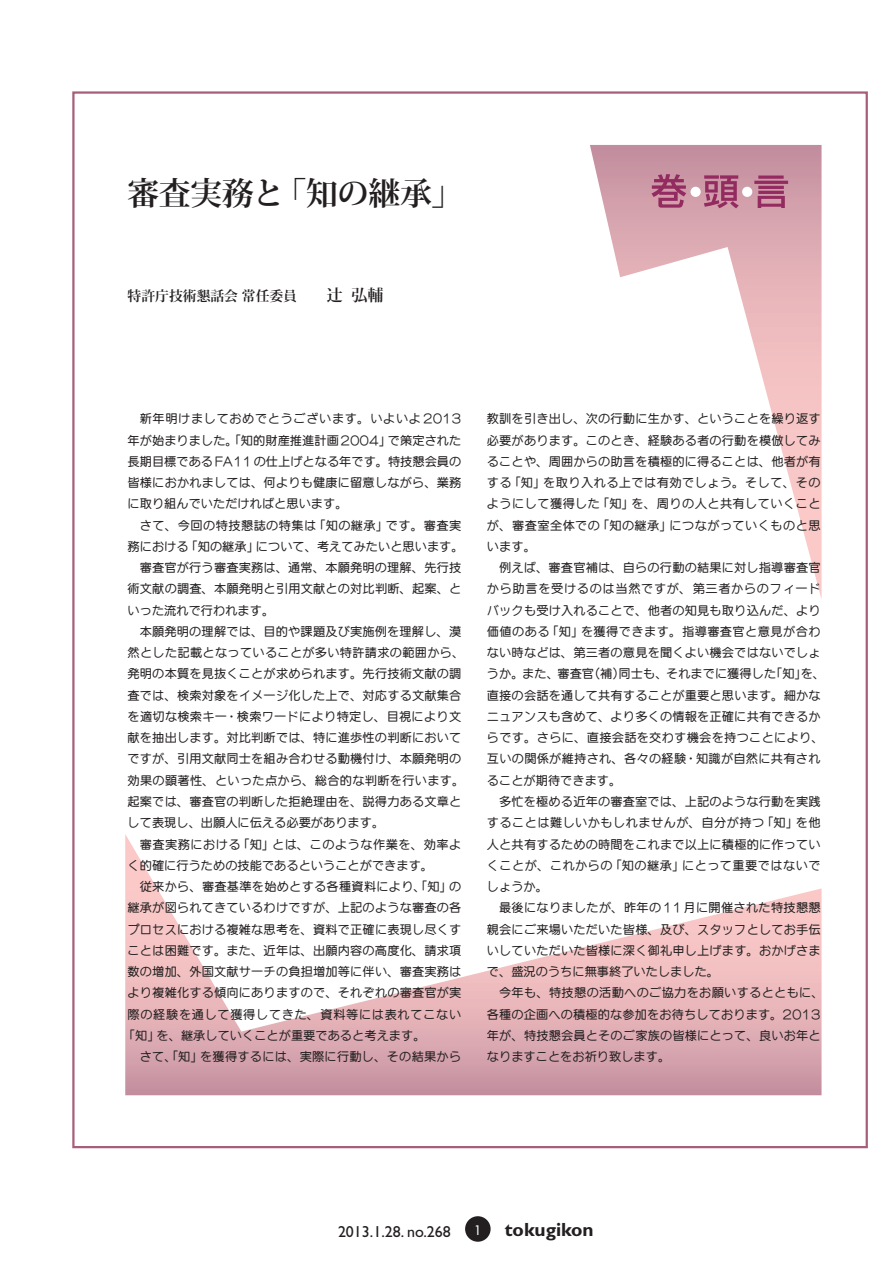
<style>
.page{position:relative;width:893px;height:1263px;background:#fff}
.page>*{position:absolute;margin:0;border:0;box-sizing:border-box;transform-origin:0 0}
.ノーマル{font:700 31.95px "Koz Min Pro";letter-spacing:-.015em;color:#231f20}
.ノーマル-2{font:700 19.2px "Gill Sans";color:#231f20}
.ノーマル-3{font:15.9px "Gill Sans";color:#231f20}
.ノーマル-4{font:700 13.8px "Koz Min Pro";color:#231f20}
.ノーマル-5{font:12.75px "Futura";color:#fff}
.ノーマル-6{font:12.15px/21.3px "Anito Std M";letter-spacing:.01em;color:#231f20;text-align:justify}
.ノーマル-7{font:12.15px "Anito Std M";letter-spacing:.05em;color:#231f20}
.s1{font-size:14.85px}
.s2{font-size:15.9px}
</style>
<div class="page">
<div style="left:465px;top:1216px;width:26px;height:26px;background:#231f20;border-radius:50%"></div>
<svg style="left:590px;top:145px;width:231px;height:452px"></svg>
<svg style="left:125px;top:834px;width:696px;height:261px"></svg>
<svg style="left:651px;top:174px;width:35px;height:34px"></svg>
<svg style="left:704px;top:175px;width:35px;height:33px"></svg>
<svg style="left:754px;top:176px;width:34px;height:32px"></svg>
<div style="left:690px;top:187px;width:11px;height:10px;background:#fff;border-radius:50%"></div>
<div style="left:742px;top:187px;width:10px;height:10px;background:#fff;border-radius:50%"></div>
<p class="ノーマル" style="left:127px;top:170px;width:338px">審査実務と「知の継承」</p>
<p class="ノーマル-4" style="left:128px;top:286px;width:257px">特許庁技術懇話会 常任委員<span class="s1">　　</span><span class="s2">辻 弘輔</span></p>
<p class="ノーマル-6" style="left:128px;top:407px;width:335px">　新年明けましておめでとうございます。いよいよ 2013年が始まりました。「知的財産推進計画2004」で策定された長期目標であるFA11の仕上げとなる年です。特技懇会員の皆様におかれましては、何よりも健康に留意しながら、業務に取り組んでいただければと思います。</p>
<p class="ノーマル-6" style="left:128px;top:514px;width:338px">　さて、今回の特技懇誌の特集は「知の継承」です。審査実務における「知の継承」について、考えてみたいと思います。</p>
<p class="ノーマル-6" style="left:128px;top:556px;width:335px">　審査官が行う審査実務は、通常、本願発明の理解、先行技術文献の調査、本願発明と引用文献との対比判断、起案、といった流れで行われます。</p>
<p class="ノーマル-6" style="left:128px;top:620px;width:338px;text-align:left">　本願発明の理解では、目的や課題及び実施例を理解し、漠然とした記載となっていることが多い特許請求の範囲から、発明の本質を見抜くことが求められます。先行技術文献の調査では、検索対象をイメージ化した上で、対応する文献集合を適切な検索キー・検索ワードにより特定し、目視により文献を抽出します。対比判断では、特に進歩性の判断においてですが、引用文献同士を組み合わせる動機付け、本願発明の効果の顕著性、といった点から、総合的な判断を行います。起案では、審査官の判断した拒絶理由を、説得力ある文章として表現し、出願人に伝える必要があります。</p>
<p class="ノーマル-6" style="left:128px;top:833px;width:335px">　審査実務における「知」とは、このような作業を、効率よく的確に行うための技能であるということができます。</p>
<p class="ノーマル-6" style="left:128px;top:875px;width:335px">　従来から、審査基準を始めとする各種資料により、「知」の</p>
<p class="ノーマル-6" style="left:128px;top:896px;width:335px">継承が図られてきているわけですが、上記のような審査の各</p>
<p class="ノーマル-6" style="left:128px;top:918px;width:335px">プロセスにおける複雑な思考を、資料で正確に表現し尽くす</p>
<p class="ノーマル-6" style="left:128px;top:939px;width:335px">ことは困難です。また、近年は、出願内容の高度化、請求項</p>
<p class="ノーマル-6" style="left:128px;top:960px;width:335px">数の増加、外国文献サーチの負担増加等に伴い、審査実務は</p>
<p class="ノーマル-6" style="left:128px;top:981px;width:335px">より複雑化する傾向にありますので、それぞれの審査官が実</p>
<p class="ノーマル-7" style="left:128px;top:1006px;width:335px">際の経験を通して獲得してきた、資料等には表れてこない</p>
<p class="ノーマル-6" style="left:123px;top:1024px;width:304px">「知」を、継承していくことが重要であると考えます。</p>
<p class="ノーマル-6" style="left:128px;top:1045px;width:335px">　さて、「知」を獲得するには、実際に行動し、その結果から</p>
<p class="ノーマル-6" style="left:487px;top:407px;width:335px">教訓を引き出し、次の行動に生かす、ということを繰り返す必要があります。このとき、経験ある者の行動を模倣してみることや、周囲からの助言を積極的に得ることは、他者が有する「知」を取り入れる上では有効でしょう。そして、そのようにして獲得した「知」を、周りの人と共有していくことが、審査室全体での「知の継承」につながっていくものと思います。</p>
<p class="ノーマル-6" style="left:487px;top:556px;width:340px;text-align:left">　例えば、審査官補は、自らの行動の結果に対し指導審査官から助言を受けるのは当然ですが、第三者からのフィードバックも受け入れることで、他者の知見も取り込んだ、より価値のある「知」を獲得できます。指導審査官と意見が合わない時などは、第三者の意見を聞くよい機会ではないでしょうか。また、審査官（補）同士も、それまでに獲得した「知」を、直接の会話を通して共有することが重要と思います。細かなニュアンスも含めて、より多くの情報を正確に共有できるからです。さらに、直接会話を交わす機会を持つことにより、互いの関係が維持され、各々の経験・知識が自然に共有されることが期待できます。</p>
<p class="ノーマル-6" style="left:487px;top:790px;width:335px">　多忙を極める近年の審査室では、上記のような行動を実践することは難しいかもしれませんが、自分が持つ「知」を他人と共有するための時間をこれまで以上に積極的に作っていくことが、これからの「知の継承」にとって重要ではないでしょうか。</p>
<p class="ノーマル-6" style="left:487px;top:896px;width:335px">　最後になりましたが、昨年の 11月に開催された特技懇懇親会にご来場いただいた皆様、及び、スタッフとしてお手伝いしていただいた皆様に深く御礼申し上げます。おかげさまで、盛況のうちに無事終了いたしました。</p>
<p class="ノーマル-6" style="left:487px;top:981px;width:338px;text-align:left">　今年も、特技懇の活動へのご協力をお願いするとともに、各種の企画への積極的な参加をお待ちしております。2013年が、特技懇会員とそのご家族の皆様にとって、良いお年となりますことをお祈り致します。</p>
<p class="ノーマル-3" style="left:338px;top:1222px;width:114px">2013.1.28. no.268</p>
<p class="ノーマル-5" style="left:474px;top:1222px;width:9px">1</p>
<p class="ノーマル-2" style="left:505px;top:1218px;width:90px">tokugikon</p>
</div>
